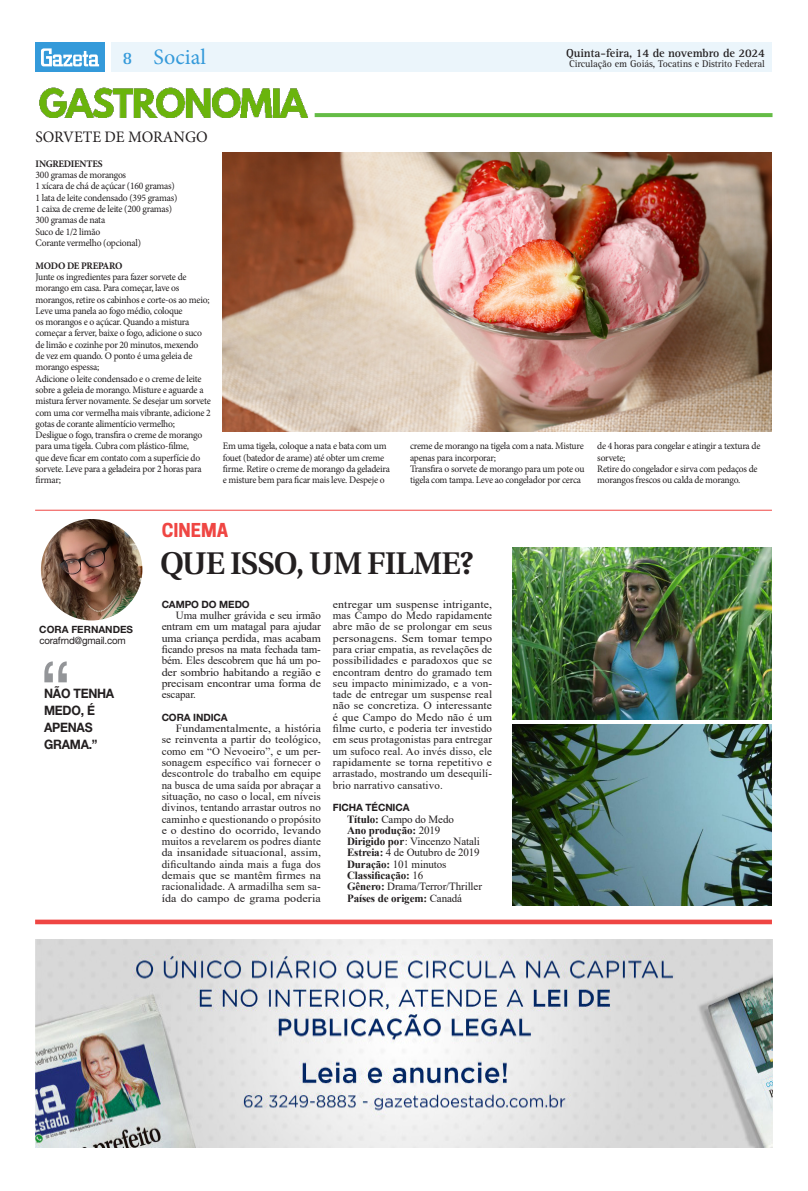
<style>
.page{position:relative;width:808px;height:1191px;background:#fff}
.page>*{position:absolute;margin:0;border:0;box-sizing:border-box;transform-origin:0 0}
.txt_colunas{font:80.9px "Helvetica Neue LT Std";color:#939598;scale:.94 1}
.Manchete{font:600 31.3px "Utopia";letter-spacing:-.025em;color:#231f20}
.t1{font:22px "Minion Pro";color:#349ada}
.Retranca{font:700 18px "Cooper Hewitt";color:#ef4643}
.t2{font:700 18px "Rotis Serif Std";color:#349ada}
.Coluna_nome{font:16px "Minion Pro";letter-spacing:-.005em;color:#231f20}
.txt_colunas-2{font:700 13px/17px "Helvetica Neue LT Std";letter-spacing:-.02em;color:#231f20;scale:.94 1}
.t3{font:700 12px "Rotis Serif Std";letter-spacing:-.01em;color:#231f20}
.TExto_Corrido{font:11px/11.3px "Times New Roman";letter-spacing:-.01em;color:#231f20;text-align:justify;scale:1.07 1}
.TExto_Corrido-2{font:11px/11.3px "Times New Roman";letter-spacing:-.01em;color:#231f20;text-align:justify}
.TExto_Corrido-3{font:700 11px "Times New Roman";letter-spacing:-.01em;color:#231f20}
.Intertítulo{font:10px/11.3px "Minion Pro";letter-spacing:-.025em;color:#231f20;scale:.96 1}
.t4{font:10px "Rotis Serif Std";letter-spacing:-.01em;color:#231f20}
.Intertítulo-2{font:700 10px "Helvetica Neue";letter-spacing:-.01em;color:#231f20}
.Intertítulo-3{font:700 10px "Minion Pro";letter-spacing:-.025em;color:#231f20;scale:.96 1}
.t5{font:10px "Helvetica Neue LT Std";letter-spacing:-.02em;color:#231f20}
.t6{font:700 10px "Helvetica Neue LT Std";color:#231f20}
.s1{font-weight:700}
.s2{font-weight:400}
</style>
<div class="page">
<div style="left:111px;top:43px;width:661px;height:29px;background:#ebf5fb"></div>
<div style="left:36px;top:43px;width:69px;height:29px;background:#349ada"></div>
<svg style="left:41px;top:48px;width:58px;height:18px"></svg>
<img style="left:223px;top:152px;width:549px;height:280px">
<img style="left:39px;top:87px;width:269px;height:31px">
<svg style="left:315px;top:113px;width:457px;height:4px;background:#68bd4a"></svg>
<div style="left:35px;top:919px;width:737px;height:5px;background:#ef4643"></div>
<hr style="left:35px;top:510px;width:737px;height:1px;background:#ef4643">
<img style="left:41px;top:519px;width:101px;height:101px;border-radius:51px">
<img style="left:512px;top:547px;width:260px;height:172px">
<img style="left:512px;top:725px;width:260px;height:180px">
<img style="left:35px;top:939px;width:737px;height:208px">
<p class="t2" style="left:122px;top:47px;width:12px">8</p>
<p class="t1" style="left:153px;top:42px;width:54px">Social</p>
<p class="t3" style="left:566px;top:46px;width:200px">Quinta-feira, 14 de novembro de 2024</p>
<p class="t4" style="left:569px;top:58px;width:197px">Circulação em Goiás, Tocatins e Distrito Federal</p>
<p class="Coluna_nome" style="left:35px;top:126px;width:174px">SORVETE DE MORANGO</p>
<p class="Intertítulo-3" style="left:36px;top:157px;width:71px">INGREDIENTES</p>
<p class="Intertítulo" style="left:36px;top:169px;width:96px">300 gramas de morangos</p>
<p class="Intertítulo" style="left:36px;top:181px;width:146px">1 xícara de chá de açúcar (160 gramas)</p>
<p class="Intertítulo" style="left:36px;top:192px;width:149px">1 lata de leite condensado (395 gramas)</p>
<p class="Intertítulo" style="left:36px;top:203px;width:144px">1 caixa de creme de leite (200 gramas)</p>
<p class="Intertítulo" style="left:36px;top:215px;width:74px">300 gramas de nata</p>
<p class="Intertítulo" style="left:36px;top:226px;width:69px">Suco de 1/2 limão</p>
<p class="Intertítulo" style="left:36px;top:237px;width:111px">Corante vermelho (opcional)</p>
<p class="Intertítulo-3" style="left:36px;top:258px;width:92px">MODO DE PREPARO</p>
<p class="Intertítulo" style="left:36px;top:271px;width:183px">Junte os ingredientes para fazer sorvete de morango em casa. Para começar, lave os morangos, retire os cabinhos e corte-os ao meio;</p>
<p class="Intertítulo" style="left:36px;top:305px;width:175px">Leve uma panela ao fogo médio, coloque<br>os morangos e o açúcar. Quando a mistura começar a ferver, baixe o fogo, adicione o suco de limão e cozinhe por 20 minutos, mexendo de vez em quando. O ponto é uma geleia de morango espessa;</p>
<p class="Intertítulo" style="left:36px;top:373px;width:184px">Adicione o leite condensado e o creme de leite sobre a geleia de morango. Misture e aguarde a mistura ferver novamente. Se desejar um sorvete com uma cor vermelha mais vibrante, adicione 2 gotas de corante alimentício vermelho;</p>
<p class="Intertítulo" style="left:36px;top:429px;width:175px">Desligue o fogo, transfira o creme de morango para uma tigela. Cubra com plástico-filme, que deve ficar em contato com a superfície do sorvete. Leve para a geladeira por 2 horas para firmar;</p>
<p class="Intertítulo" style="left:223px;top:441px;width:176px">Em uma tigela, coloque a nata e bata com um fouet (batedor de arame) até obter um creme firme. Retire o creme de morango da geladeira e misture bem para ficar mais leve. Despeje o</p>
<p class="Intertítulo" style="left:410px;top:441px;width:182px">creme de morango na tigela com a nata. Misture apenas para incorporar;</p>
<p class="Intertítulo" style="left:410px;top:463px;width:183px">Transfira o sorvete de morango para um pote ou tigela com tampa. Leve ao congelador por cerca</p>
<p class="Intertítulo" style="left:597px;top:441px;width:171px">de 4 horas para congelar e atingir a textura de sorvete;</p>
<p class="Intertítulo" style="left:597px;top:463px;width:169px">Retire do congelador e sirva com pedaços de morangos frescos ou calda de morango.</p>
<p class="t6" style="left:39px;top:623px;width:95px">CORA FERNANDES</p>
<p class="t5" style="left:40px;top:635px;width:88px">corafrnd@gmail.com</p>
<p class="txt_colunas" style="left:39px;top:642px;width:36px">“</p>
<p class="txt_colunas-2" style="left:44px;top:684px;width:76px">NÃO TENHA<br>MEDO, É<br>APENAS<br>GRAMA.”</p>
<p class="Retranca" style="left:162px;top:519px;width:68px">CINEMA</p>
<p class="Manchete" style="left:160px;top:545px;width:315px">QUE ISSO, UM FILME?</p>
<p class="Intertítulo-2" style="left:162px;top:598px;width:90px">CAMPO DO MEDO</p>
<p class="TExto_Corrido-2" style="left:162px;top:609px;width:161px;text-indent:14px">Uma mulher grávida e seu irmão entram em um matagal para ajudar uma criança perdida, mas acabam ficando presos na mata fechada tam&shy;bém. Eles descobrem que há um po&shy;der sombrio habitando a região e precisam encontrar uma forma de escapar.</p>
<p class="Intertítulo-2" style="left:162px;top:711px;width:68px">CORA INDICA</p>
<p class="TExto_Corrido" style="left:162px;top:722px;width:150px;text-indent:14px">Fundamentalmente, a história se reinventa a partir do teológico, como em “O Nevoeiro”, e um per&shy;sonagem específico vai fornecer o descontrole do trabalho em equipe na busca de uma saída por abraçar a situação, no caso o local, em níveis divinos, tentando arrastar outros no caminho e questionando o propósito e o destino do ocorrido, levando muitos a revelarem os podres diante da insanidade situacional, assim, dificultando ainda mais a fuga dos demais que se mantêm firmes na racionalidade. A armadilha sem sa&shy;ída do campo de grama poderia</p>
<p class="TExto_Corrido" style="left:333px;top:598px;width:150px">entregar um suspense intrigante, mas Campo do Medo rapidamente abre mão de se prolongar em seus personagens. Sem tomar tempo para criar empatia, as revelações de possibilidades e paradoxos que se encontram dentro do gramado tem seu impacto minimizado, e a von&shy;tade de entregar um suspense real não se concretiza. O interessante é que Campo do Medo não é um filme curto, e poderia ter investido em seus protagonistas para entregar um sufoco real. Ao invés disso, ele rapidamente se torna repetitivo e arrastado, mostrando um desequilí&shy;brio narrativo cansativo.</p>
<p class="Intertítulo-2" style="left:333px;top:801px;width:78px">FICHA TÉCNICA</p>
<p class="TExto_Corrido-2" style="left:347px;top:813px;width:108px"><span class="s1">Título:</span> Campo do Medo</p>
<p class="TExto_Corrido-3" style="left:347px;top:822px;width:95px">Ano produção: <span class="s2">2019</span></p>
<p class="TExto_Corrido-2" style="left:347px;top:835px;width:134px"><span class="s1">Dirigido por</span>: Vincenzo Natali</p>
<p class="TExto_Corrido-2" style="left:347px;top:846px;width:134px"><span class="s1">Estreia:</span> 4 de Outubro de 2019</p>
<p class="TExto_Corrido-2" style="left:347px;top:858px;width:101px"><span class="s1">Duração:</span> 101 minutos</p>
<p class="TExto_Corrido-3" style="left:347px;top:867px;width:78px">Classificação: <span class="s2">16</span></p>
<p class="TExto_Corrido-2" style="left:347px;top:880px;width:136px"><span class="s1">Gênero:</span> Drama/Terror/Thriller</p>
<p class="TExto_Corrido-3" style="left:347px;top:890px;width:117px">Países de origem: <span class="s2">Canadá</span></p>
</div>
